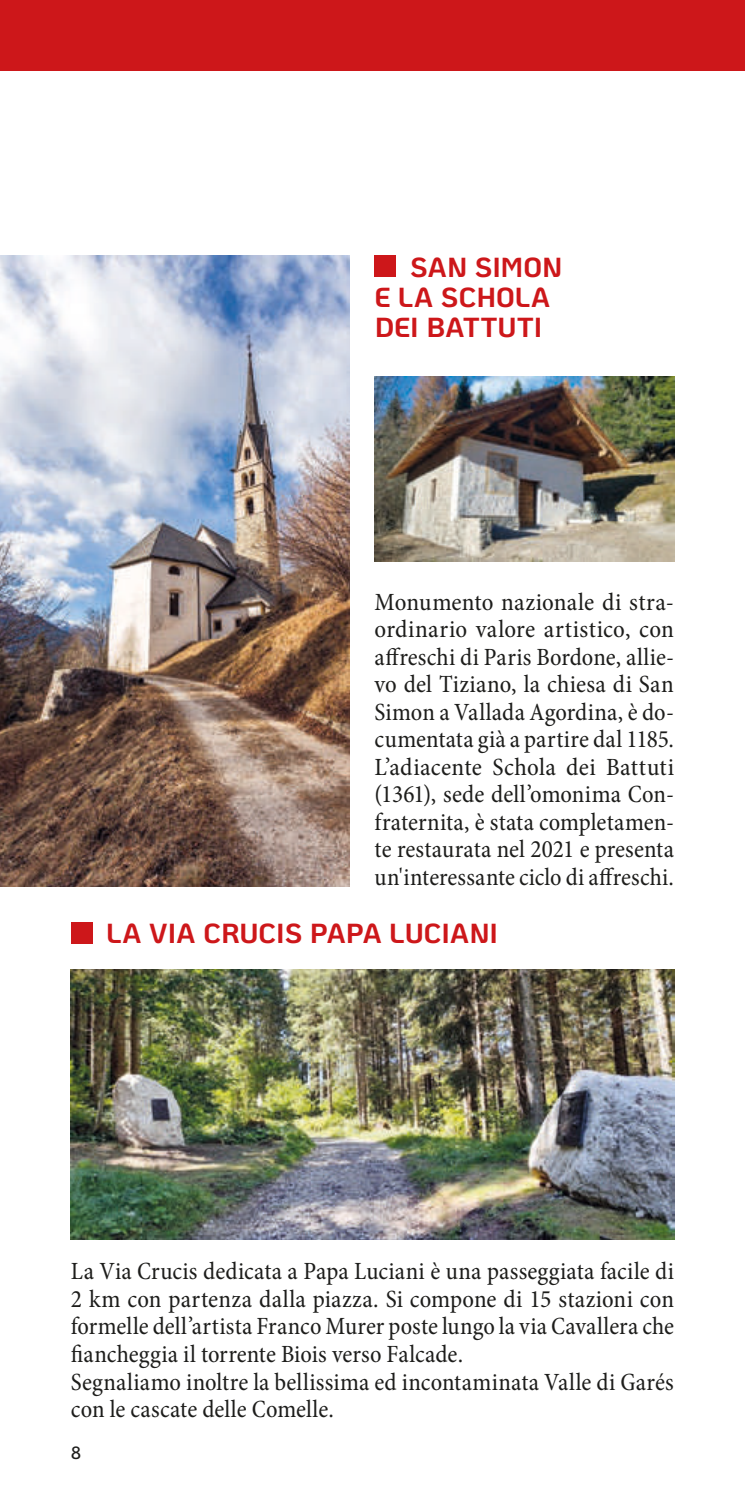
<style>
.page{position:relative;width:745px;height:1489px;background:#fff}
.page>*{position:absolute;margin:0;border:0;box-sizing:border-box;transform-origin:0 0}
.t1{font:700 27.5px/30px "Ko Ho";letter-spacing:.005em;color:#cd171a}
.t2{font:condensed 25px/27.5px "Minion Pro";letter-spacing:.005em;color:#1d1d1b;text-align:justify}
.t3{font:17.5px "Aller";color:#1d1d1b}
</style>
<div class="page">
<div style="left:0;top:0;width:744px;height:71px;background:#cd171a"></div>
<div style="left:374px;top:256px;width:21px;height:21px;background:#cd171a"></div>
<img style="left:0;top:255px;width:349px;height:631px">
<img style="left:374px;top:376px;width:299px;height:185px">
<img style="left:71px;top:969px;width:602px;height:269px">
<div style="left:71px;top:922px;width:21px;height:21px;background:#cd171a"></div>
<p class="t1" style="left:374px;top:252px;width:189px;text-indent:35px">SAN SIMON<br>E LA SCHOLA<br>DEI BATTUTI</p>
<p class="t2" style="left:374px;top:588px;width:301px">Monumento nazionale di stra&shy;ordinario valore artistico, con affreschi di Paris Bordone, allie&shy;vo del Tiziano, la chiesa di San Simon a Vallada Agordina, è do&shy;cumentata già a partire dal 1185.<br>L’adiacente Schola dei Battuti (1361), sede dell’omonima Con&shy;fraternita, è stata completamen&shy;te restaurata nel 2021 e presenta un'interessante ciclo di affreschi.</p>
<p class="t1" style="left:106px;top:918px;width:393px">LA VIA CRUCIS PAPA LUCIANI</p>
<p class="t2" style="left:71px;top:1257px;width:604px;text-align:left">La Via Crucis dedicata a Papa Luciani è una passeggiata facile di 2 km con partenza dalla piazza. Si compone di 15 stazioni con formelle dell’artista Franco Murer poste lungo la via Cavallera che fiancheggia il torrente Biois verso Falcade.<br>Segnaliamo inoltre la bellissima ed incontaminata Valle di Garés con le cascate delle Comelle.</p>
<p class="t3" style="left:71px;top:1442px;width:12px">8</p>
</div>
